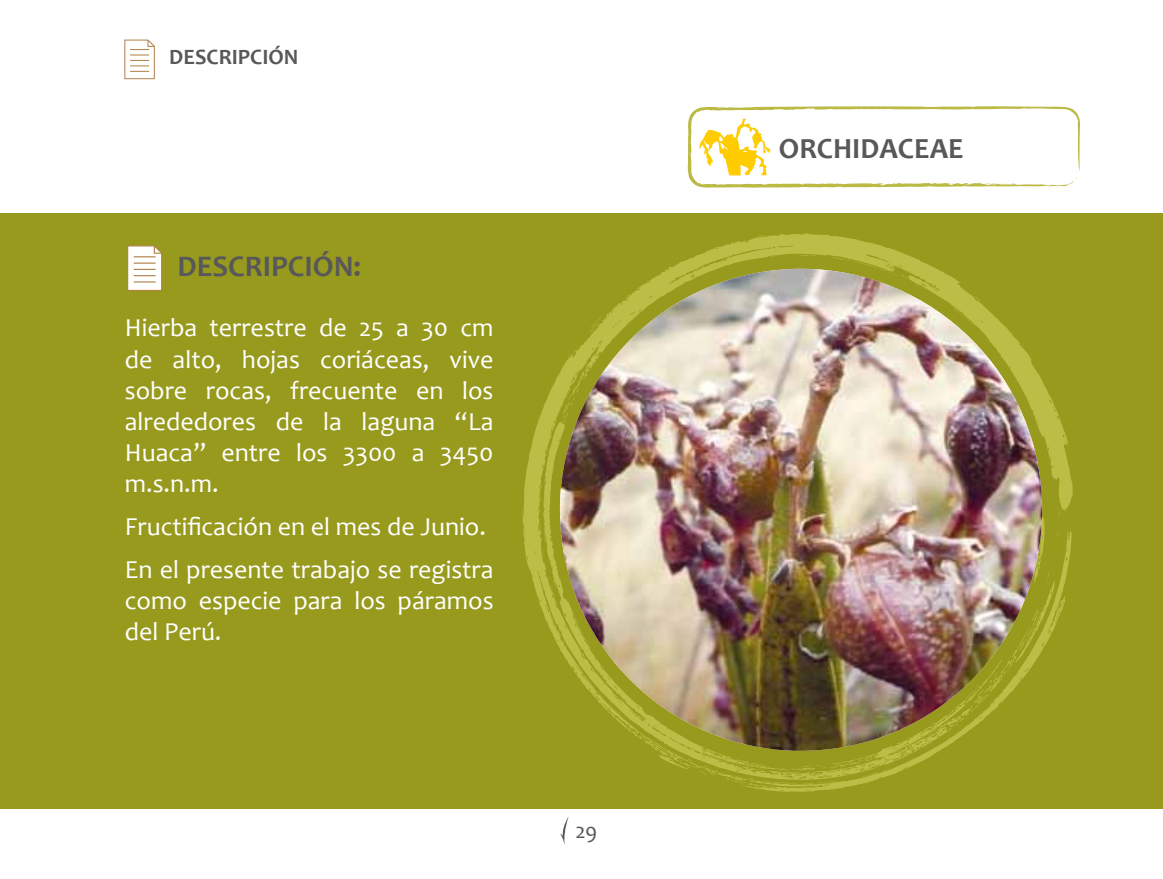
<style>
.page{position:relative;width:1163px;height:879px;background:#fff}
.page>*{position:absolute;margin:0;border:0;box-sizing:border-box;transform-origin:0 0}
.t1{font:700 30px "Candara";color:#58585a}
.t2{font:700 29.4px "Candara";color:#58585a}
.t3{font:26px/31.2px "Candara";color:#fff}
.t4{font:700 22px "Candara";color:#58585a}
.t5{font:22px "Candara";color:#58585a}
</style>
<div class="page">
<div style="left:0;top:214px;width:1162px;height:595px;background:#979a1d"></div>
<svg style="left:127px;top:245px;width:36px;height:46px;background:#eae1d1"></svg>
<svg style="left:124px;top:39px;width:31px;height:41px"></svg>
<svg style="left:522px;top:233px;width:550px;height:559px"></svg>
<svg style="left:560px;top:818px;width:8px;height:26px"></svg>
<img style="left:560px;top:269px;width:481px;height:482px;border-radius:241px">
<svg style="left:687px;top:106px;width:392px;height:82px"></svg>
<p class="t4" style="left:169px;top:44px;width:131px">DESCRIPCIÓN</p>
<p class="t1" style="left:177px;top:248px;width:185px">DESCRIPCIÓN:</p>
<p class="t3" style="left:125px;top:312px;width:370px;text-align:justify">Hierba terrestre de 25 a 30 cm de alto, hojas coriáceas, vive sobre rocas, frecuente en los alrededores de la laguna “La Huaca” entre los 3300 a 3450 m.s.n.m.</p>
<p class="t3" style="left:125px;top:505px;width:370px;line-height:42.6px">Fructificación en el mes de Junio.<br>En el presente trabajo se registra</p>
<p class="t3" style="left:125px;top:585px;width:370px">como especie para los páramos del Perú.</p>
<p class="t5" style="left:575px;top:817px;width:23px">29</p>
<p class="t2" style="left:778px;top:130px;width:186px">ORCHIDACEAE</p>
</div>
